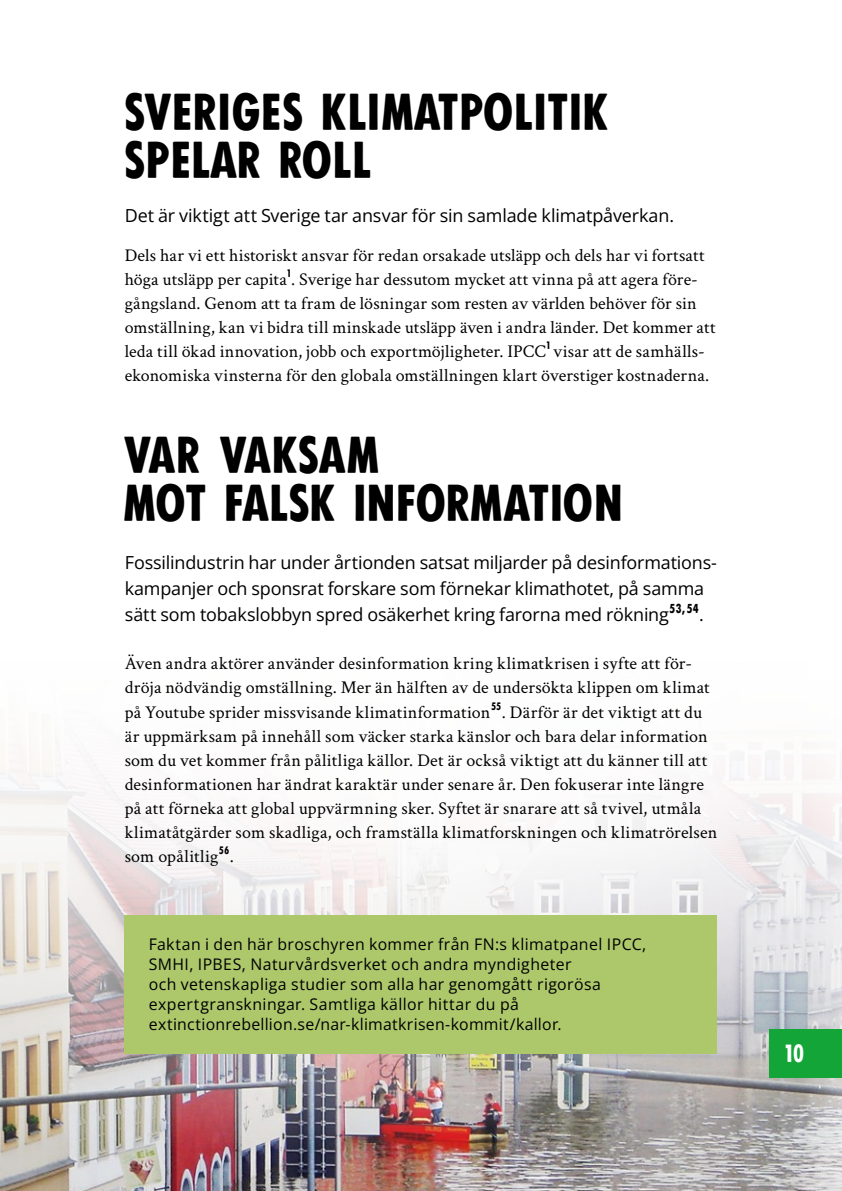
<style>
.page{position:relative;width:842px;height:1191px;background:#fff}
.page>*{position:absolute;margin:0;border:0;box-sizing:border-box;transform-origin:0 0}
.t1{font:48px/48px "FUCXEDCAPS Regular Swedish";letter-spacing:-.04em;color:#000}
.t2{font:23px "FUCXEDCAPS Regular Swedish";color:#fff}
.t3{font:18px/24px "Crimson Text";letter-spacing:.01em;color:#000}
.t4{font:18px/26px "Open Sans";letter-spacing:-.01em;color:#000}
.t5{font:16px/20px "Open Sans";letter-spacing:.025em;color:#000}
</style>
<div class="page">
<img style="left:0;top:753px;width:842px;height:438px">
<div style="left:27px;top:416px;width:763px;height:583px;background:#fff;border-radius:50%"></div>
<div style="left:73px;top:504px;width:692px;height:411px;background:#fff"></div>
<div style="left:125px;top:915px;width:592px;height:138px;background:#adc76b"></div>
<div style="left:770px;top:1029px;width:72px;height:48px;background:#13a538"></div>
<h1 class="t1" style="left:121px;top:90px;width:489px">SVERIGES KLIMATPOLITIK<br>SPELAR ROLL</h1>
<p class="t4" style="left:125px;top:202px;width:551px">Det är viktigt att Sverige tar ansvar för sin samlade klimatpåverkan.</p>
<p class="t3" style="left:125px;top:243px;width:592px">Dels har vi ett historiskt ansvar för redan orsakade utsläpp och dels har vi fortsatt höga utsläpp per capita<sup>1</sup>. Sverige har dessutom mycket att vinna på att agera före&shy;gångsland. Genom att ta fram de lösningar som resten av världen behöver för sin omställning, kan vi bidra till minskade utsläpp även i andra länder. Det kommer att leda till ökad innovation, jobb och exportmöjligheter. IPCC<sup>1</sup> visar att de samhälls&shy;ekonomiska vinsterna för den globala omställningen klart överstiger kostnaderna.</p>
<h1 class="t1" style="left:120px;top:432px;width:503px">VAR VAKSAM<br>MOT FALSK INFORMATION</h1>
<p class="t4" style="left:125px;top:548px;width:594px">Fossilindustrin har under årtionden satsat miljarder på desinformations&shy;kampanjer och sponsrat forskare som förnekar klimathotet, på samma sätt som tobakslobbyn spred osäkerhet kring farorna med rökning<sup>53,54</sup>.</p>
<p class="t3" style="left:125px;top:651px;width:594px">Även andra aktörer använder desinformation kring klimatkrisen i syfte att för&shy;dröja nödvändig omställning. Mer än hälften av de undersökta klippen om klimat på Youtube sprider missvisande klimatinformation<sup>55</sup>. Därför är det viktigt att du är uppmärksam på innehåll som väcker starka känslor och bara delar information som du vet kommer från pålitliga källor. Det är också viktigt att du känner till att desinformationen har ändrat karaktär under senare år. Den fokuserar inte längre på att förneka att global uppvärmning sker. Syftet är snarare att så tvivel, utmåla klimatåtgärder som skadliga, och framställa klimatforskningen och klimatrörelsen som opålitlig<sup>56</sup>.</p>
<p class="t5" style="left:149px;top:933px;width:499px">Faktan i den här broschyren kommer från FN:s klimatpanel IPCC, SMHI, IPBES, Naturvårdsverket och andra myndigheter<br>och vetenskapliga studier som alla har genomgått rigorösa expertgranskningar. Samtliga källor hittar du på extinctionrebellion.se/nar-klimatkrisen-kommit/kallor.</p>
<p class="t2" style="left:784px;top:1039px;width:22px">10</p>
</div>
